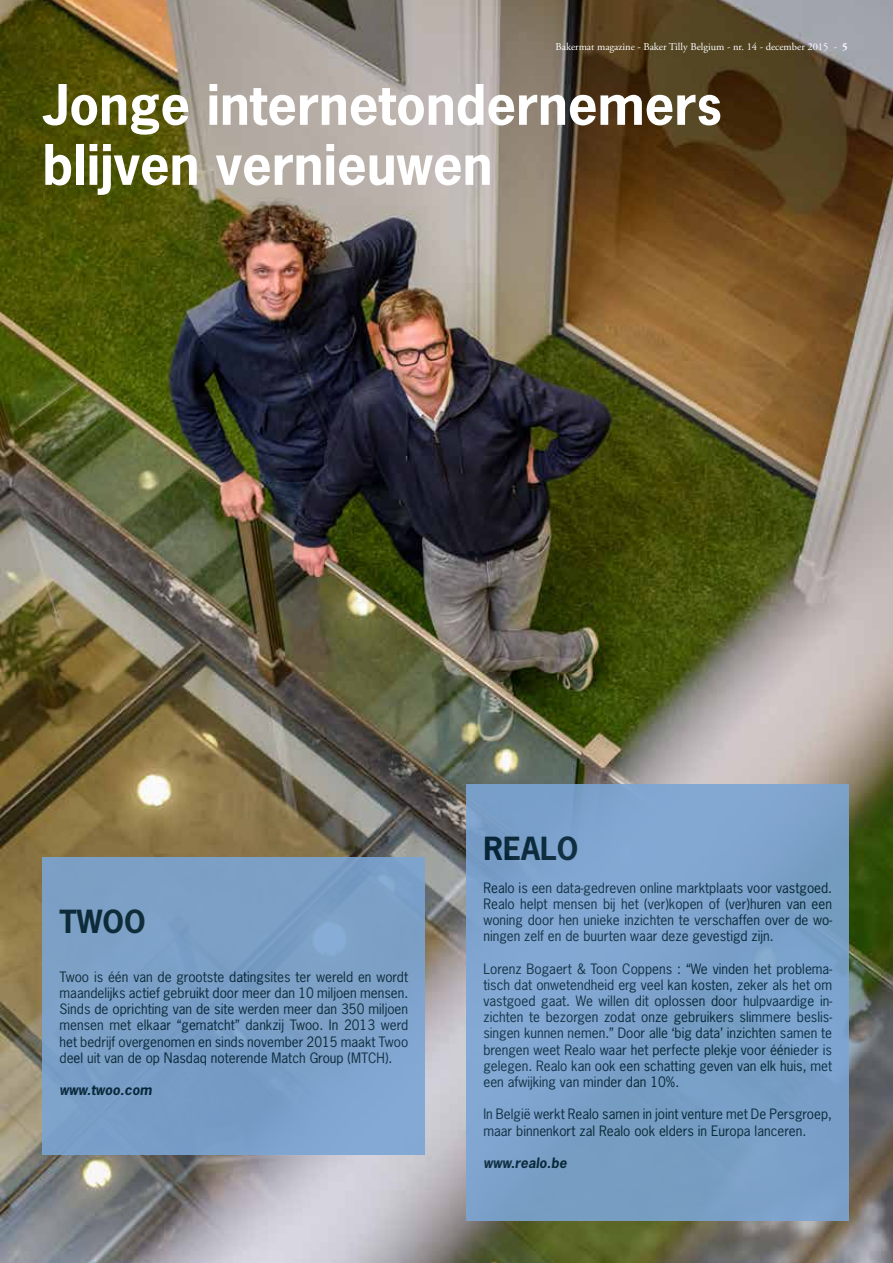
<style>
.page{position:relative;width:893px;height:1263px;background:#fff}
.page>*{position:absolute;margin:0;border:0;box-sizing:border-box;transform-origin:0 0}
.t1{font:700 52.5px/60px "News Gothic Std";color:#fff}
.t2{font:700 30px "News Gothic Std";color:#002337}
.t3{font:13.5px/16.2px "News Gothic Std";color:#002337;text-align:justify}
.t4{font:italic 700 13.5px "News Gothic Std";color:#002337}
.t5{font:10.5px "Adobe Garamond Pro";color:#fff}
.s1{font-weight:700}
</style>
<div class="page">
<img style="left:0;top:0;width:893px;height:1263px">
<div style="left:43px;top:857px;width:382px;height:298px;background:#7ca0c6"></div>
<div style="left:466px;top:784px;width:383px;height:436px;background:#7ca2cb"></div>
<p class="t5" style="left:555px;top:41px;width:294px">Bakermat magazine - Baker Tilly Belgium - nr. 14 - december 2015 - <span class="s1">5</span></p>
<h1 class="t1" style="left:43px;top:74px;width:681px">Jonge internetondernemers blijven vernieuwen</h1>
<h2 class="t2" style="left:60px;top:902px;width:88px">TWOO</h2>
<p class="t3" style="left:60px;top:968px;width:350px">Twoo is één van de grootste datingsites ter wereld en wordt maandelijks actief gebruikt door meer dan 10 miljoen mensen.<br>Sinds de oprichting van de site werden meer dan 350 miljoen mensen met elkaar “gematcht” dankzij Twoo. In 2013 werd het bedrijf overgenomen en sinds november 2015 maakt Twoo deel uit van de op Nasdaq noterende Match Group (MTCH).</p>
<p class="t4" style="left:60px;top:1081px;width:94px">www.twoo.com</p>
<h2 class="t2" style="left:483px;top:829px;width:97px">REALO</h2>
<p class="t3" style="left:483px;top:879px;width:350px">Realo is een data-gedreven online marktplaats voor vastgoed.<br>Realo helpt mensen bij het (ver)kopen of (ver)huren van een woning door hen unieke inzichten te verschaffen over de wo&shy;ningen zelf en de buurten waar deze gevestigd zijn.</p>
<p class="t3" style="left:483px;top:960px;width:350px">Lorenz Bogaert &amp; Toon Coppens : “We vinden het problema&shy;tisch dat onwetendheid erg veel kan kosten, zeker als het om vastgoed gaat. We willen dit oplossen door hulpvaardige in&shy;zichten te bezorgen zodat onze gebruikers slimmere beslis&shy;singen kunnen nemen.” Door alle ‘big data’ inzichten samen te brengen weet Realo waar het perfecte plekje voor éénieder is gelegen. Realo kan ook een schatting geven van elk huis, met een afwijking van minder dan 10%.</p>
<p class="t3" style="left:483px;top:1106px;width:350px">In België werkt Realo samen in joint venture met De Persgroep, maar binnenkort zal Realo ook elders in Europa lanceren.</p>
<p class="t4" style="left:483px;top:1154px;width:85px">www.realo.be</p>
</div>
